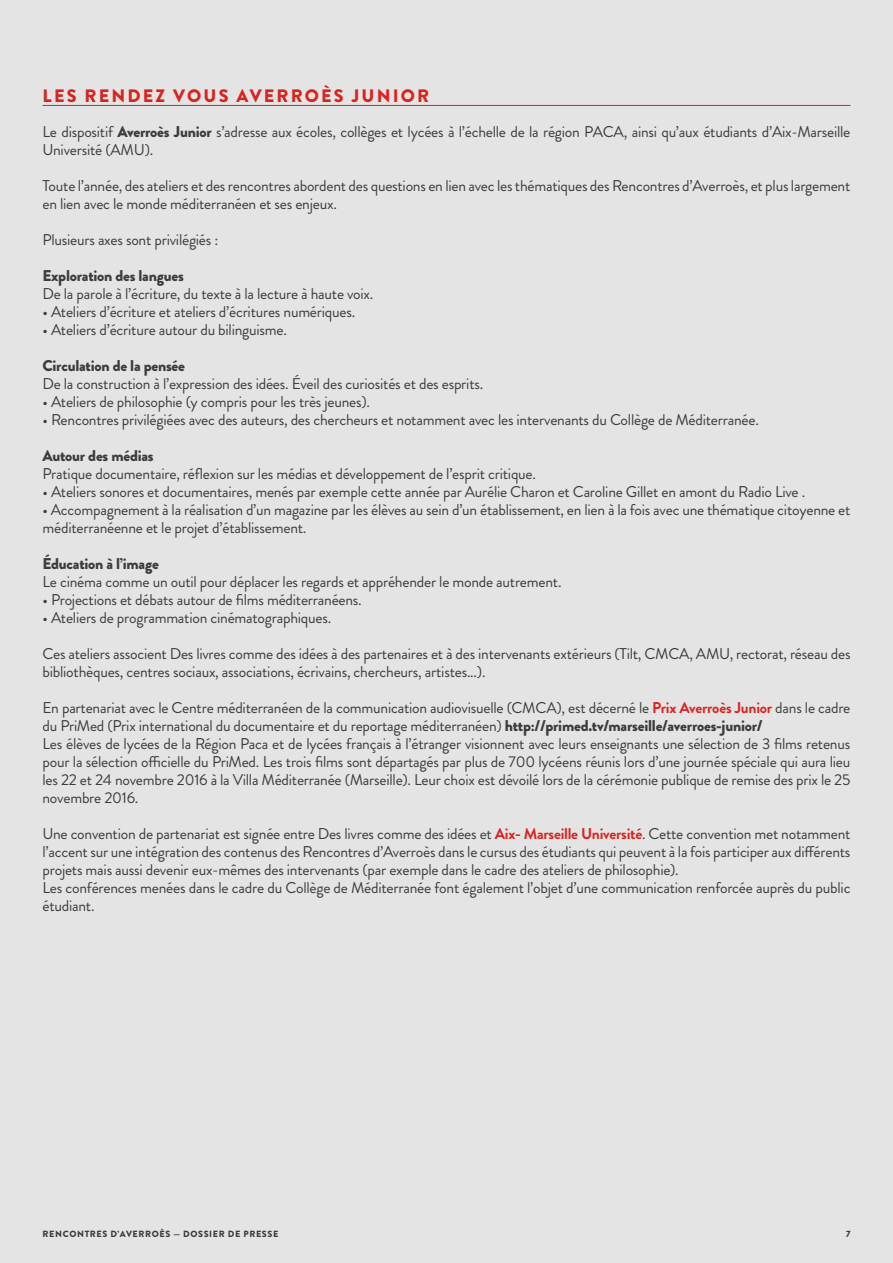
<style>
.page{position:relative;width:893px;height:1263px;background:#e4e4e4}
.page>*{position:absolute;margin:0;border:0;box-sizing:border-box;transform-origin:0 0}
.t1{font:900 18px "Brandon Grotesque";color:#d82420}
.t2{font:15.6px/18px "Brandon Grotesque";letter-spacing:-.015em;color:#3c3c3b}
.t3{font:900 15.6px "Brandon Grotesque";color:#3c3c3b}
.t4{font:900 9px "Brandon Grotesque";letter-spacing:.07em;color:#3c3c3b}
.s1{font-weight:900}
.s2{font-weight:700;color:#d82420}
</style>
<div class="page">
<hr style="left:43px;top:105px;width:807px;height:1px;background:#d82420">
<p class="t1" style="left:43px;top:83px;width:12px">LES</p>
<p class="t1" style="left:85px;top:83px;width:15px">RENDE</p>
<p class="t1" style="left:156px;top:83px;width:33px">Z VOUS</p>
<p class="t1" style="left:237px;top:83px;width:15px">AVERRO</p>
<p class="t1" style="left:321px;top:83px;width:55px">èS JUNIOR</p>
<p class="t2" style="left:43px;top:122px;width:809px">Le dispositif <span class="s1">Averroès Junior</span> s’adresse aux écoles, collèges et lycées à l’échelle de la région PACA, ainsi qu’aux étudiants d’Aix-Marseille<br>Université (AMU).</p>
<p class="t2" style="left:43px;top:176px;width:809px">Toute l’année, des ateliers et des rencontres abordent des questions en lien avec les thématiques des Rencontres d’Averroès, et plus largement en lien avec le monde méditerranéen et ses enjeux.</p>
<p class="t2" style="left:43px;top:230px;width:177px">Plusieurs axes sont privilégiés :</p>
<p class="t3" style="left:43px;top:264px;width:143px">Exploration des langues</p>
<p class="t2" style="left:43px;top:284px;width:332px">De la parole à l’écriture, du texte à la lecture à haute voix.</p>
<p class="t2" style="left:43px;top:302px;width:314px">• Ateliers d’écriture et ateliers d’écritures numériques.</p>
<p class="t2" style="left:43px;top:320px;width:246px">• Ateliers d’écriture autour du bilinguisme.</p>
<p class="t3" style="left:43px;top:354px;width:144px">Circulation de la pensée</p>
<p class="t2" style="left:43px;top:374px;width:442px">De la construction à l’expression des idées. Éveil des curiosités et des esprits.</p>
<p class="t2" style="left:43px;top:392px;width:329px">• Ateliers de philosophie (y compris pour les très jeunes).</p>
<p class="t2" style="left:43px;top:410px;width:718px">• Rencontres privilégiées avec des auteurs, des chercheurs et notamment avec les intervenants du Collège de Méditerranée.</p>
<p class="t3" style="left:43px;top:444px;width:113px">Autour des médias</p>
<p class="t2" style="left:43px;top:464px;width:495px">Pratique documentaire, réflexion sur les médias et développement de l’esprit critique.</p>
<p class="t2" style="left:43px;top:482px;width:764px">• Ateliers sonores et documentaires, menés par exemple cette année par Aurélie Charon et Caroline Gillet en amont du Radio Live .</p>
<p class="t2" style="left:43px;top:500px;width:809px">• Accompagnement à la réalisation d’un magazine par les élèves au sein d’un établissement, en lien à la fois avec une thématique citoyenne et méditerranéenne et le projet d’établissement.</p>
<p class="t3" style="left:43px;top:552px;width:118px">Éducation à l’image</p>
<p class="t2" style="left:43px;top:572px;width:520px">Le cinéma comme un outil pour déplacer les regards et appréhender le monde autrement.</p>
<p class="t2" style="left:43px;top:590px;width:321px">• Projections et débats autour de films méditerranéens.</p>
<p class="t2" style="left:43px;top:608px;width:290px">• Ateliers de programmation cinématographiques.</p>
<p class="t2" style="left:43px;top:644px;width:809px">Ces ateliers associent Des livres comme des idées à des partenaires et à des intervenants extérieurs (Tilt, CMCA, AMU, rectorat, réseau des bibliothèques, centres sociaux, associations, écrivains, chercheurs, artistes...).</p>
<p class="t2" style="left:43px;top:698px;width:809px">En partenariat avec le Centre méditerranéen de la communication audiovisuelle (CMCA), est décerné le <span class="s2">Prix Averroès Junior</span> dans le cadre du PriMed (Prix international du documentaire et du reportage méditerranéen) <span class="s1">http://primed.tv/marseille/averroes-junior/<br></span>Les élèves de lycées de la Région Paca et de lycées français à l’étranger visionnent avec leurs enseignants une sélection de 3 films retenus pour la sélection officielle du PriMed. Les trois films sont départagés par plus de 700 lycéens réunis lors d’une journée spéciale qui aura lieu les 22 et 24 novembre 2016 à la Villa Méditerranée (Marseille). Leur choix est dévoilé lors de la cérémonie publique de remise des prix le 25 novembre 2016.</p>
<p class="t2" style="left:43px;top:825px;width:809px">Une convention de partenariat est signée entre Des livres comme des idées et <span class="s2">Aix- Marseille Université</span>. Cette convention met notamment l’accent sur une intégration des contenus des Rencontres d’Averroès dans le cursus des étudiants qui peuvent à la fois participer aux différents projets mais aussi devenir eux-mêmes des intervenants (par exemple dans le cadre des ateliers de philosophie).<br>Les conférences menées dans le cadre du Collège de Méditerranée font également l’objet d’une communication renforcée auprès du public étudiant.</p>
<p class="t4" style="left:43px;top:1228px;width:237px">rencontres d’averroès — dossier de presse</p>
<p class="t4" style="left:846px;top:1228px;width:6px">7</p>
</div>
